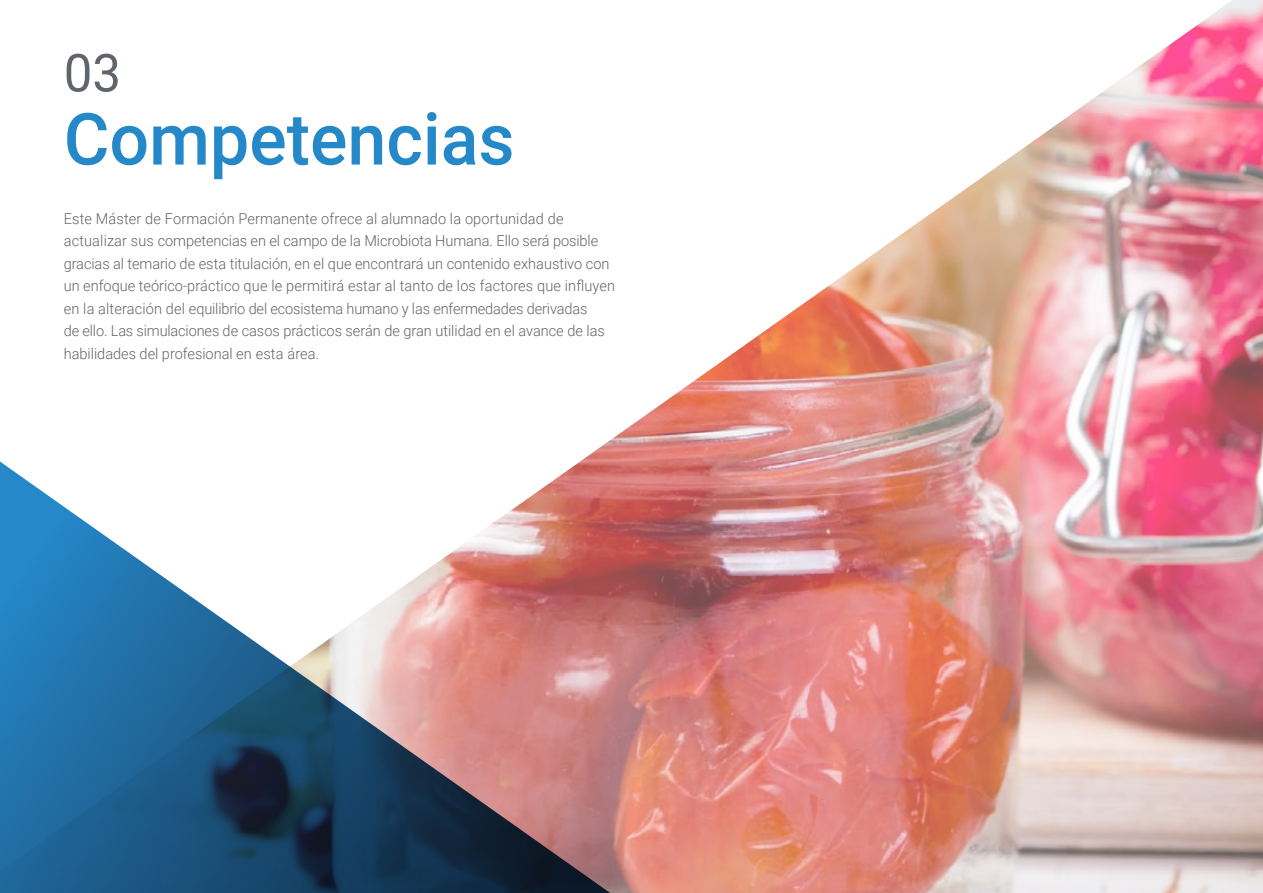
<style>
.page{position:relative;width:1263px;height:893px;background:#fff}
.page>*{position:absolute;margin:0;border:0;box-sizing:border-box;transform-origin:0 0}
.t1{font:500 72px "Roboto";color:#2488c9}
.t2{font:52.5px "Roboto";color:#61646a}
.t3{font:300 15px/22.5px "Roboto";color:#61646a}
</style>
<div class="page">
<img style="left:602px;top:0;width:661px;height:893px">
<svg style="left:0;top:446px;width:640px;height:447px"></svg>
<h2 class="t2" style="left:64px;top:36px;width:59px">03</h2>
<h1 class="t1" style="left:64px;top:89px;width:452px">Competencias</h1>
<p class="t3" style="left:64px;top:207px;width:553px">Este Máster de Formación Permanente ofrece al alumnado la oportunidad de actualizar sus competencias en el campo de la Microbiota Humana. Ello será posible gracias al temario de esta titulación, en el que encontrará un contenido exhaustivo con un enfoque teórico-práctico que le permitirá estar al tanto de los factores que influyen en la alteración del equilibrio del ecosistema humano y las enfermedades derivadas<br>de ello. Las simulaciones de casos prácticos serán de gran utilidad en el avance de las habilidades del profesional en esta área.</p>
</div>
